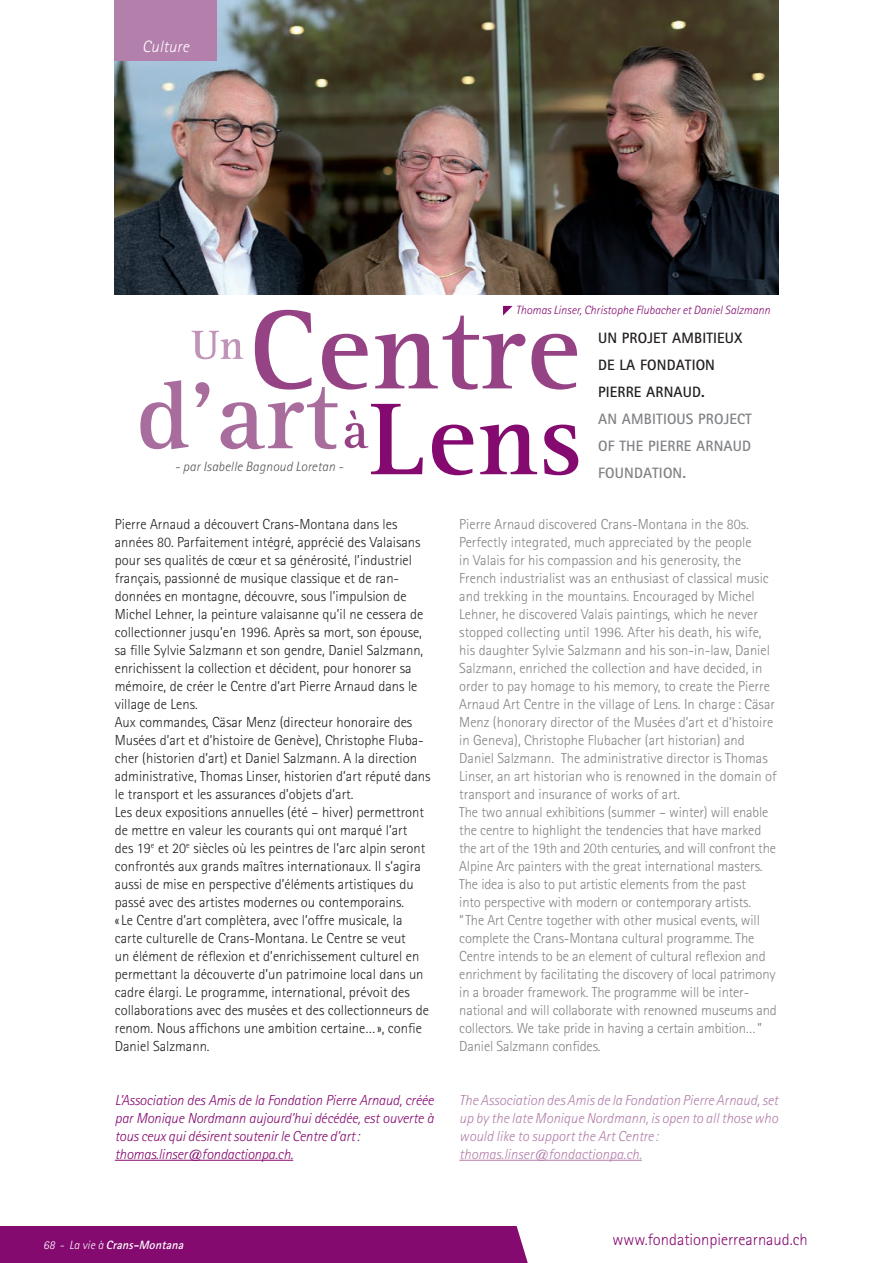
<style>
.page{position:relative;width:893px;height:1263px;background:#fff}
.page>*{position:absolute;margin:0;border:0;box-sizing:border-box;transform-origin:0 0}
.t1{font:300 16.5px "Rotis Sans Serif";color:#850a70}
.t2{font:italic 300 16.5px "Rotis Sans Serif";letter-spacing:.01em;color:#fff}
.t3{font:700 15px/27px "Rotis Sans Serif";letter-spacing:.01em;color:#808285;text-align:justify}
.t4{font:700 15px/27px "Rotis Sans Serif";letter-spacing:.01em;color:#231f20}
.t5{font:300 14.55px/18px "Rotis Sans Serif";color:#808285}
.t6{font:300 14.55px/18px "Rotis Sans Serif";color:#231f20}
.t7{font:italic 300 14.55px/18px "Rotis Sans Serif";letter-spacing:-.01em;color:#850a70}
.t8{font:italic 300 14.55px/18px "Rotis Sans Serif";color:#b37fab}
.t9{font:italic 300 13.5px "Rotis Sans Serif";letter-spacing:.01em;color:#57585a}
.t10{font:italic 300 12px "Rotis Sans Serif";color:#850a70}
.t11{font:italic 700 12px "Rotis Sans Serif";color:#fff}
.s1{font-weight:300}
</style>
<div class="page">
<div style="left:0;top:1226px;width:528px;height:37px;background:#850a70"></div>
<img style="left:115px;top:0;width:663px;height:295px">
<hr style="left:459px;top:1160px;width:183px;height:1px;background:#b37fab">
<hr style="left:115px;top:1160px;width:178px;height:1px;background:#850a70">
<div style="left:114px;top:0;width:103px;height:61px;background:#b37fab"></div>
<svg style="left:140px;top:306px;width:438px;height:169px"></svg>
<p class="t2" style="left:142px;top:40px;width:48px">Culture</p>
<p class="t9" style="left:175px;top:462px;width:170px">- par Isabelle Bagnoud Loretan -</p>
<p class="t6" style="left:115px;top:516px;width:317px">Pierre Arnaud a découvert Crans-Montana dans les années 80. Parfaitement intégré, apprécié des Valaisans pour ses qualités de cœur et sa générosité, l’industriel français, passionné de musique classique et de ran&shy;données en montagne, découvre, sous l’impulsion de Michel Lehner, la peinture valaisanne qu’il ne cessera de collectionner jusqu’en 1996. Après sa mort, son épouse, sa fille Sylvie Salzmann et son gendre, Daniel Salzmann, enrichissent la collection et décident, pour honorer sa mémoire, de créer le Centre d’art Pierre Arnaud dans le village de Lens.<br>Aux commandes, Cäsar Menz (directeur honoraire des Musées d’art et d’histoire de Genève), Christophe Fluba&shy;cher (historien d’art) et Daniel Salzmann. A la direction administrative, Thomas Linser, historien d’art réputé dans le transport et les assurances d’objets d’art.<br>Les deux expositions annuelles (été – hiver) permettront de mettre en valeur les courants qui ont marqué l’art<br>des 19<sup>e</sup> et 20<sup>e</sup> siècles où les peintres de l’arc alpin seront confrontés aux grands maîtres internationaux. Il s’agira aussi de mise en perspective d’éléments artistiques du passé avec des artistes modernes ou contemporains.<br>« Le Centre d’art complètera, avec l’offre musicale, la carte culturelle de Crans-Montana. Le Centre se veut<br>un élément de réflexion et d’enrichissement culturel en permettant la découverte d’un patrimoine local dans un cadre élargi. Le programme, international, prévoit des collaborations avec des musées et des collectionneurs de renom. Nous affichons une ambition certaine… », confie Daniel Salzmann.</p>
<p class="t7" style="left:115px;top:1092px;width:320px">L’Association des Amis de la Fondation Pierre Arnaud, créée par Monique Nordmann aujourd’hui décédée, est ouverte à tous ceux qui désirent soutenir le Centre d’art : thomas.linser@fondactionpa.ch.</p>
<p class="t10" style="left:516px;top:306px;width:256px">Thomas Linser, Christophe Flubacher et Daniel Salzmann</p>
<p class="t4" style="left:598px;top:326px;width:146px">UN PROJET AMBITIEUX<br>DE LA FONDATION<br>PIERRE ARNAUD.</p>
<p class="t3" style="left:598px;top:407px;width:155px">AN AMBITIOUS PROJECT OF THE PIERRE ARNAUD FOUNDATION.</p>
<p class="t5" style="left:459px;top:516px;width:319px">Pierre Arnaud discovered Crans-Montana in the 80s.<br>Perfectly integrated, much appreciated by the people<br>in Valais for his compassion and his generosity, the French industrialist was an enthusiast of classical music and trekking in the mountains. Encouraged by Michel Lehner, he discovered Valais paintings, which he never stopped collecting until 1996. After his death, his wife, his daughter Sylvie Salzmann and his son-in-law, Daniel Salzmann, enriched the collection and have decided, in order to pay homage to his memory, to create the Pierre Arnaud Art Centre in the village of Lens. In charge : Cäsar Menz (honorary director of the Musées d’art et d’histoire in Geneva), Christophe Flubacher (art historian) and Daniel Salzmann. The administrative director is Thomas Linser, an art historian who is renowned in the domain of transport and insurance of works of art.<br>The two annual exhibitions (summer – winter) will enable the centre to highlight the tendencies that have marked the art of the 19th and 20th centuries, and will confront the Alpine Arc painters with the great international masters.<br>The idea is also to put artistic elements from the past<br>into perspective with modern or contemporary artists.<br>“ The Art Centre together with other musical events, will complete the Crans-Montana cultural programme. The Centre intends to be an element of cultural reflexion and enrichment by facilitating the discovery of local patrimony in a broader framework. The programme will be inter&shy;national and will collaborate with renowned museums and collectors. We take pride in having a certain ambition… ” Daniel Salzmann confides.</p>
<p class="t8" style="left:459px;top:1092px;width:320px">The Association des Amis de la Fondation Pierre Arnaud, set up by the late Monique Nordmann, is open to all those who would like to support the Art Centre : thomas.linser@fondactionpa.ch.</p>
<p class="t11" style="left:43px;top:1240px;width:144px"><span class="s1">68 - L a vie à</span> Crans-Montana</p>
<p class="t1" style="left:612px;top:1233px;width:197px">www.fondationpierrearnaud.ch</p>
</div>
